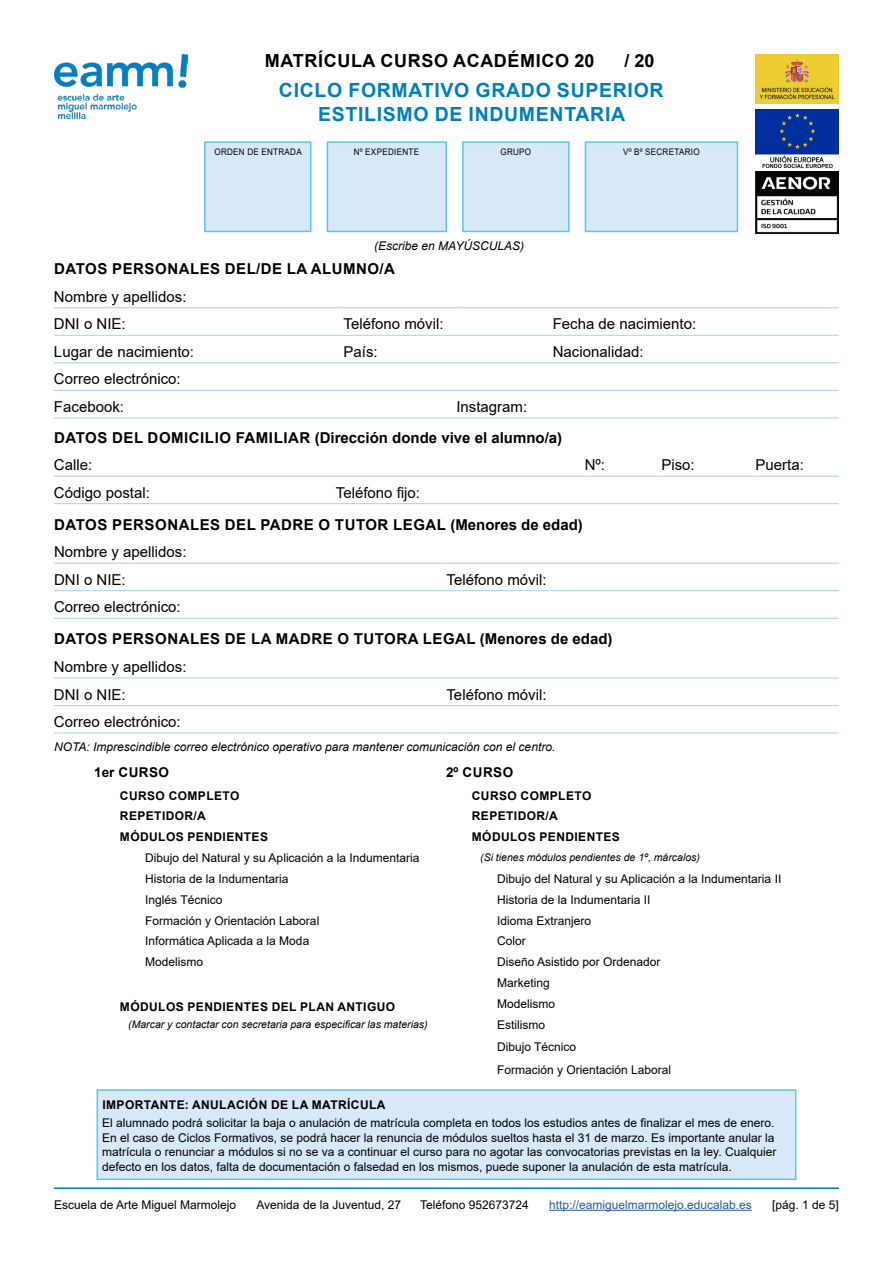
<style>
.page{position:relative;width:893px;height:1263px;background:#fff}
.page>*{position:absolute;margin:0;border:0;box-sizing:border-box;transform-origin:0 0}
.t1{font:700 19.5px/23.4px "Arial";letter-spacing:.035em;color:#007ebf;text-align:center}
.t2{font:700 18px "Arial";letter-spacing:.035em;color:#000}
.t3{font:15px/27.6px "Arial";color:#000}
.t4{font:700 15px "Arial";letter-spacing:.035em;color:#000}
.t5{font:700 15px "Arial";color:#000}
.t6{font:700 13.5px "Arial";letter-spacing:.035em;color:#000}
.t7{font:12px/14.4px "Arial";color:#000}
.t8{font:700 12px "Arial";letter-spacing:.035em;color:#000}
.t9{font:italic 12px "Arial";color:#000}
.t10{font:12px "Arial";color:#275b9b}
.t11{font:italic 10.5px "Arial";color:#000}
.t12{font:9px "Arial";letter-spacing:.035em;color:#000;scale:.9 1}
</style>
<div class="page">
<div style="left:204px;top:141px;width:107px;height:91px;background:#d7e8f9;border:2px solid #5bc5f2"></div>
<div style="left:327px;top:141px;width:120px;height:91px;background:#d7e8f9;border:2px solid #5bc5f2"></div>
<div style="left:462px;top:141px;width:107px;height:91px;background:#d7e8f9;border:2px solid #5bc5f2"></div>
<div style="left:585px;top:141px;width:153px;height:91px;background:#d7e8f9;border:2px solid #5bc5f2"></div>
<hr style="left:54px;top:335px;width:290px;height:1px;background:#a8d0f0">
<hr style="left:344px;top:335px;width:112px;height:1px;background:#a8d0f0">
<hr style="left:456px;top:335px;width:97px;height:1px;background:#a8d0f0">
<hr style="left:553px;top:335px;width:286px;height:1px;background:#a8d0f0">
<hr style="left:54px;top:307px;width:290px;height:1px;background:#a8d0f0">
<hr style="left:344px;top:307px;width:112px;height:1px;background:#a8d0f0">
<hr style="left:456px;top:307px;width:97px;height:1px;background:#a8d0f0">
<hr style="left:553px;top:307px;width:286px;height:1px;background:#a8d0f0">
<hr style="left:54px;top:418px;width:290px;height:1px;background:#a8d0f0">
<hr style="left:344px;top:418px;width:112px;height:1px;background:#a8d0f0">
<hr style="left:456px;top:418px;width:97px;height:1px;background:#a8d0f0">
<hr style="left:553px;top:418px;width:286px;height:1px;background:#a8d0f0">
<hr style="left:54px;top:362px;width:290px;height:1px;background:#a8d0f0">
<hr style="left:344px;top:362px;width:112px;height:1px;background:#a8d0f0">
<hr style="left:456px;top:362px;width:97px;height:1px;background:#a8d0f0">
<hr style="left:553px;top:362px;width:286px;height:1px;background:#a8d0f0">
<hr style="left:54px;top:390px;width:290px;height:1px;background:#a8d0f0">
<hr style="left:344px;top:390px;width:112px;height:1px;background:#a8d0f0">
<hr style="left:456px;top:390px;width:97px;height:1px;background:#a8d0f0">
<hr style="left:553px;top:390px;width:286px;height:1px;background:#a8d0f0">
<hr style="left:54px;top:503px;width:282px;height:1px;background:#a8d0f0">
<hr style="left:54px;top:476px;width:282px;height:1px;background:#a8d0f0">
<hr style="left:336px;top:476px;width:249px;height:1px;background:#a8d0f0">
<hr style="left:585px;top:476px;width:76px;height:1px;background:#a8d0f0">
<hr style="left:661px;top:476px;width:94px;height:1px;background:#a8d0f0">
<hr style="left:755px;top:476px;width:84px;height:1px;background:#a8d0f0">
<hr style="left:336px;top:503px;width:249px;height:1px;background:#a8d0f0">
<hr style="left:585px;top:503px;width:76px;height:1px;background:#a8d0f0">
<hr style="left:661px;top:503px;width:94px;height:1px;background:#a8d0f0">
<hr style="left:755px;top:503px;width:84px;height:1px;background:#a8d0f0">
<hr style="left:54px;top:563px;width:392px;height:1px;background:#a8d0f0">
<hr style="left:446px;top:563px;width:393px;height:1px;background:#a8d0f0">
<hr style="left:54px;top:590px;width:392px;height:1px;background:#a8d0f0">
<hr style="left:446px;top:590px;width:393px;height:1px;background:#a8d0f0">
<hr style="left:54px;top:618px;width:392px;height:1px;background:#a8d0f0">
<hr style="left:446px;top:618px;width:393px;height:1px;background:#a8d0f0">
<div style="left:97px;top:1090px;width:699px;height:89px;background:#d7e8f9"></div>
<div style="left:97px;top:1089px;width:699px;height:91px;border:2px solid #5bc5f2"></div>
<hr style="left:54px;top:677px;width:392px;height:1px;background:#a8d0f0">
<hr style="left:446px;top:677px;width:393px;height:1px;background:#a8d0f0">
<hr style="left:54px;top:705px;width:392px;height:1px;background:#a8d0f0">
<hr style="left:446px;top:705px;width:393px;height:1px;background:#a8d0f0">
<hr style="left:54px;top:733px;width:392px;height:1px;background:#a8d0f0">
<hr style="left:446px;top:733px;width:393px;height:1px;background:#a8d0f0">
<img style="left:755px;top:109px;width:84px;height:124px">
<img style="left:54px;top:54px;width:133px;height:65px">
<img style="left:755px;top:54px;width:84px;height:50px">
<hr style="left:54px;top:1187px;width:785px;height:2px;background:#007ebf">
<hr style="left:549px;top:1210px;width:203px;height:1px;background:#275b9b">
<h2 class="t2" style="left:265px;top:48px;width:331px">MATRÍCULA CURSO ACADÉMICO 20</h2>
<h2 class="t2" style="left:624px;top:48px;width:32px">/ 20</h2>
<h1 class="t1" style="left:279px;top:79px;width:386px">CICLO FORMATIVO GRADO SUPERIOR<br>ESTILISMO DE INDUMENTARIA</h1>
<p class="t12" style="left:214px;top:146px;width:99px">ORDEN DE ENTRADA</p>
<p class="t12" style="left:354px;top:146px;width:74px">Nº EXPEDIENTE</p>
<p class="t12" style="left:500px;top:146px;width:36px">GRUPO</p>
<p class="t12" style="left:623px;top:146px;width:86px">Vº Bº SECRETARIO</p>
<p class="t9" style="left:374px;top:238px;width:151px">(Escribe en MAYÚSCULAS)</p>
<p class="t4" style="left:54px;top:258px;width:342px">DATOS PERSONALES DEL/DE LA ALUMNO/A</p>
<p class="t3" style="left:54px;top:283px;width:134px">Nombre y apellidos:<br>DNI o NIE:</p>
<p class="t3" style="left:344px;top:310px;width:102px">Teléfono móvil:</p>
<p class="t3" style="left:553px;top:310px;width:145px">Fecha de nacimiento:</p>
<p class="t3" style="left:54px;top:338px;width:142px">Lugar de nacimiento:</p>
<p class="t3" style="left:344px;top:338px;width:36px">País:</p>
<p class="t3" style="left:553px;top:338px;width:92px">Nacionalidad:</p>
<p class="t3" style="left:54px;top:365px;width:128px">Correo electrónico:<br>Facebook:</p>
<p class="t3" style="left:456px;top:393px;width:72px">Instagram:</p>
<p class="t5" style="left:54px;top:427px;width:509px">DATOS DEL DOMICILIO FAMILIAR (Dirección donde vive el alumno/a)</p>
<p class="t3" style="left:54px;top:451px;width:40px">Calle:</p>
<p class="t3" style="left:585px;top:451px;width:22px">Nº:</p>
<p class="t3" style="left:661px;top:451px;width:35px">Piso:</p>
<p class="t3" style="left:755px;top:451px;width:50px">Puerta:</p>
<p class="t3" style="left:54px;top:478px;width:97px">Código postal:</p>
<p class="t3" style="left:336px;top:478px;width:86px">Teléfono fijo:</p>
<p class="t4" style="left:54px;top:514px;width:530px">DATOS PERSONALES DEL PADRE O TUTOR LEGAL (Menores de edad)</p>
<p class="t3" style="left:54px;top:538px;width:134px">Nombre y apellidos:<br>DNI o NIE:</p>
<p class="t3" style="left:446px;top:565px;width:102px">Teléfono móvil:</p>
<p class="t3" style="left:54px;top:593px;width:128px">Correo electrónico:</p>
<p class="t4" style="left:54px;top:628px;width:560px">DATOS PERSONALES DE LA MADRE O TUTORA LEGAL (Menores de edad)</p>
<p class="t3" style="left:54px;top:653px;width:134px">Nombre y apellidos:<br>DNI o NIE:</p>
<p class="t3" style="left:446px;top:680px;width:102px">Teléfono móvil:</p>
<p class="t3" style="left:54px;top:708px;width:128px">Correo electrónico:</p>
<p class="t9" style="left:54px;top:739px;width:503px">NOTA: Imprescindible correo electrónico operativo para mantener comunicación con el centro.</p>
<p class="t6" style="left:94px;top:763px;width:76px">1er CURSO</p>
<p class="t6" style="left:446px;top:763px;width:69px">2º CURSO</p>
<p class="t8" style="left:120px;top:787px;width:121px">CURSO COMPLETO</p>
<p class="t8" style="left:472px;top:787px;width:121px">CURSO COMPLETO</p>
<p class="t8" style="left:120px;top:808px;width:87px">REPETIDOR/A</p>
<p class="t8" style="left:472px;top:808px;width:87px">REPETIDOR/A</p>
<p class="t8" style="left:120px;top:828px;width:150px">MÓDULOS PENDIENTES</p>
<p class="t8" style="left:472px;top:828px;width:150px">MÓDULOS PENDIENTES</p>
<p class="t7" style="left:145px;top:850px;width:276px">Dibujo del Natural y su Aplicación a la Indumentaria</p>
<p class="t11" style="left:480px;top:850px;width:221px">(Si tienes módulos pendientes de 1º, márcalos)</p>
<p class="t7" style="left:145px;top:871px;width:145px">Historia de la Indumentaria</p>
<p class="t7" style="left:497px;top:871px;width:286px">Dibujo del Natural y su Aplicación a la Indumentaria II</p>
<p class="t7" style="left:145px;top:892px;width:79px">Inglés Técnico</p>
<p class="t7" style="left:497px;top:892px;width:155px">Historia de la Indumentaria II</p>
<p class="t7" style="left:145px;top:913px;width:176px">Formación y Orientación Laboral</p>
<p class="t7" style="left:497px;top:913px;width:96px">Idioma Extranjero</p>
<p class="t7" style="left:145px;top:934px;width:166px">Informática Aplicada a la Moda</p>
<p class="t7" style="left:497px;top:934px;width:30px">Color</p>
<p class="t7" style="left:145px;top:955px;width:60px">Modelismo</p>
<p class="t7" style="left:497px;top:955px;width:165px">Diseño Asistido por Ordenador</p>
<p class="t8" style="left:120px;top:998px;width:277px">MÓDULOS PENDIENTES DEL PLAN ANTIGUO</p>
<p class="t11" style="left:128px;top:1017px;width:301px">(Marcar y contactar con secretaria para especificar las materias)</p>
<p class="t7" style="left:497px;top:972px;width:60px;line-height:20.9px">Marketing<br>Modelismo<br>Estilismo</p>
<p class="t7" style="left:497px;top:1036px;width:176px;line-height:22.5px">Dibujo Técnico<br>Formación y Orientación Laboral</p>
<p class="t8" style="left:102px;top:1096px;width:284px">IMPORTANTE: ANULACIÓN DE LA MATRÍCULA</p>
<p class="t7" style="left:102px;top:1116px;width:676px">El alumnado podrá solicitar la baja o anulación de matrícula completa en todos los estudios antes de finalizar el mes de enero.<br>En el caso de Ciclos Formativos, se podrá hacer la renuncia de módulos sueltos hasta el 31 de marzo. Es importante anular la matrícula o renunciar a módulos si no se va a continuar el curso para no agotar las convocatorias previstas en la ley. Cualquier defecto en los datos, falta de documentación o falsedad en los mismos, puede suponer la anulación de esta matrícula.</p>
<p class="t7" style="left:54px;top:1197px;width:184px">Escuela de Arte Miguel Marmolejo</p>
<p class="t7" style="left:256px;top:1197px;width:146px">Avenida de la Juventud, 27</p>
<p class="t7" style="left:420px;top:1197px;width:110px">Teléfono 952673724</p>
<p class="t10" style="left:549px;top:1196px;width:204px">http://eamiguelmarmolejo.educalab.es</p>
<p class="t7" style="left:772px;top:1197px;width:68px">[pág. 1 de 5]</p>
</div>
